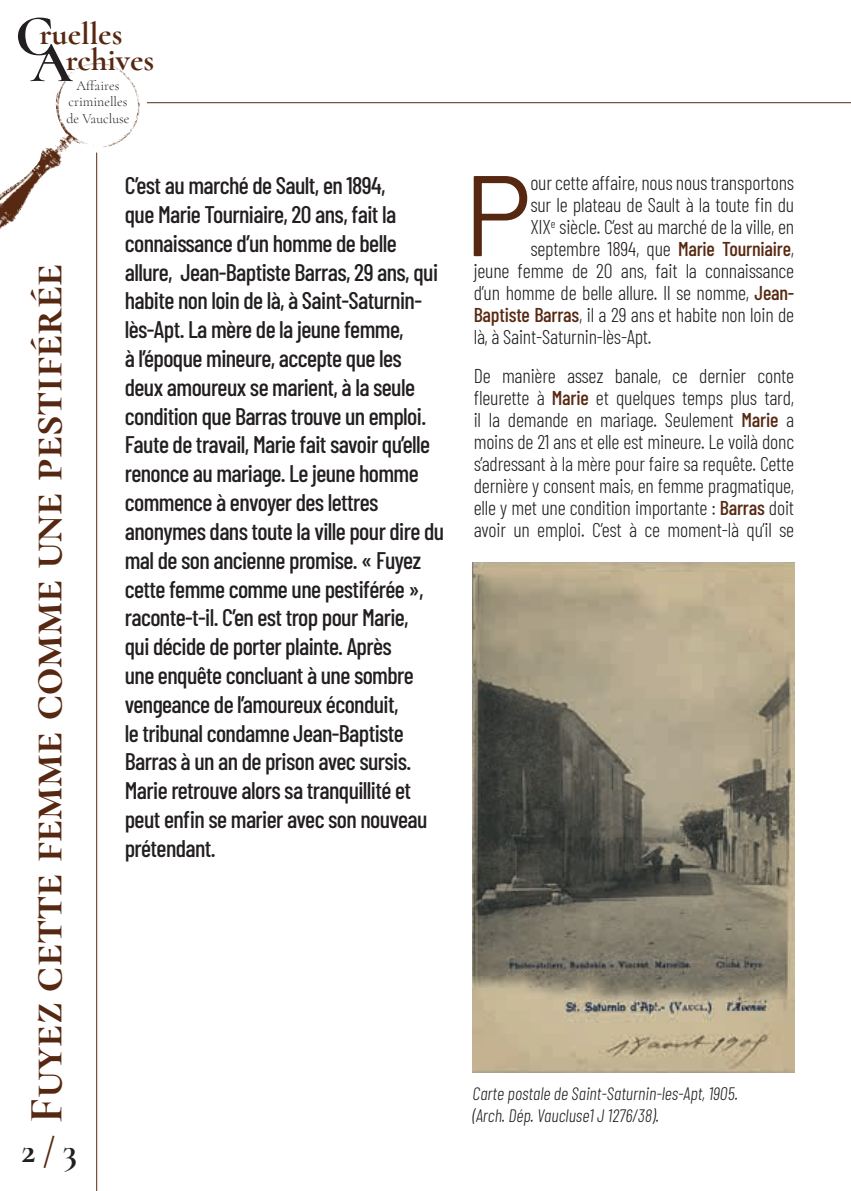
<style>
.page{position:relative;width:851px;height:1191px;background:#fff}
.page>*{position:absolute;margin:0;border:0;box-sizing:border-box;transform-origin:0 0}
.t1{font:114.2px "Barlow";color:#572811}
.t2{font:700 48px "Cormorant SC";color:#572811}
.t3{font:700 36px "Cormorant";color:#231f20}
.t4{font:700 32px "Cormorant";color:#572811}
.t5{font:500 24px/28.8px "Barlow Condensed";letter-spacing:-.025em;color:#231f20}
.t6{font:300 20px/22px "Barlow Condensed";letter-spacing:-.01em;color:#231f20;text-align:justify}
.t7{font:italic 300 18px/21.6px "Barlow Condensed";color:#231f20}
.t8{font:300 13.8px/16.6px "Cormorant";color:#231f20;text-align:center}
.s1{color:#572811}
.s2{font-weight:500;color:#572811}
</style>
<div class="page">
<hr style="left:147px;top:102px;width:703px;height:1px;background:#572811">
<svg style="left:18px;top:18px;width:55px;height:63px"></svg>
<img style="left:67px;top:63px;width:31px;height:13px">
<hr style="left:96px;top:153px;width:1px;height:1038px;background:#572811">
<img style="left:472px;top:562px;width:322px;height:510px">
<h3 class="t4" style="left:39px;top:14px;width:85px">ruelles</h3>
<h3 class="t4" style="left:66px;top:40px;width:90px">rchives</h3>
<p class="t8" style="left:66px;top:77px;width:65px">Affaires criminelles de Vaucluse</p>
<h2 class="t2" style="left:16px;top:1123px;width:860px;rotate:-90deg">Fuyez cette femme comme une pestiférée</h2>
<h3 class="t3" style="left:21px;top:1128px;width:57px">2 <span class="s1">/</span> 3</h3>
<p class="t5" style="left:125px;top:169px;width:321px">C’est au marché de Sault, en 1894,<br>que Marie Tourniaire, 20 ans, fait la connaissance d’un homme de belle allure, Jean-Baptiste Barras, 29 ans, qui habite non loin de là, à Saint-Saturnin&shy;lès-Apt. La mère de la jeune femme,<br>à l’époque mineure, accepte que les deux amoureux se marient, à la seule condition que Barras trouve un emploi.<br>Faute de travail, Marie fait savoir qu’elle renonce au mariage. Le jeune homme commence à envoyer des lettres anonymes dans toute la ville pour dire du mal de son ancienne promise. « Fuyez cette femme comme une pestiférée », raconte-t-il. C’en est trop pour Marie,<br>qui décide de porter plainte. Après<br>une enquête concluant à une sombre vengeance de l’amoureux éconduit,<br>le tribunal condamne Jean-Baptiste Barras à un an de prison avec sursis.<br>Marie retrouve alors sa tranquillité et peut enfin se marier avec son nouveau prétendant.</p>
<h1 class="t1" style="left:463px;top:132px;width:69px">P</h1>
<p class="t6" style="left:530px;top:170px;width:265px">our cette affaire, nous nous transportons</p>
<p class="t6" style="left:530px;top:192px;width:265px">sur le plateau de Sault à la toute fin du</p>
<p class="t6" style="left:530px;top:214px;width:265px">XIX<sup>e</sup> siècle. C’est au marché de la ville, en</p>
<p class="t6" style="left:530px;top:236px;width:265px">septembre 1894, que <span class="s2">Marie Tourniaire</span>,</p>
<p class="t6" style="left:473px;top:258px;width:322px">jeune femme de 20 ans, fait la connaissance</p>
<p class="t6" style="left:473px;top:280px;width:322px">d’un homme de belle allure. Il se nomme, <span class="s2">Jean-</span></p>
<p class="t6" style="left:473px;top:302px;width:322px"><span class="s2">Baptiste Barras</span>, il a 29 ans et habite non loin de</p>
<p class="t6" style="left:473px;top:324px;width:179px">là, à Saint-Saturnin-lès-Apt.</p>
<p class="t6" style="left:473px;top:363px;width:322px">De manière assez banale, ce dernier conte fleurette à <span class="s2">Marie</span> et quelques temps plus tard, il la demande en mariage. Seulement <span class="s2">Marie</span> a moins de 21 ans et elle est mineure. Le voilà donc s’adressant à la mère pour faire sa requête. Cette dernière y consent mais, en femme pragmatique, elle y met une condition importante : <span class="s2">Barras</span> doit avoir un emploi. C’est à ce moment-là qu’il se</p>
<p class="t7" style="left:472px;top:1081px;width:267px">Carte postale de Saint-Saturnin-les-Apt, 1905. (Arch. Dép. Vaucluse1 J 1276/38).</p>
</div>
